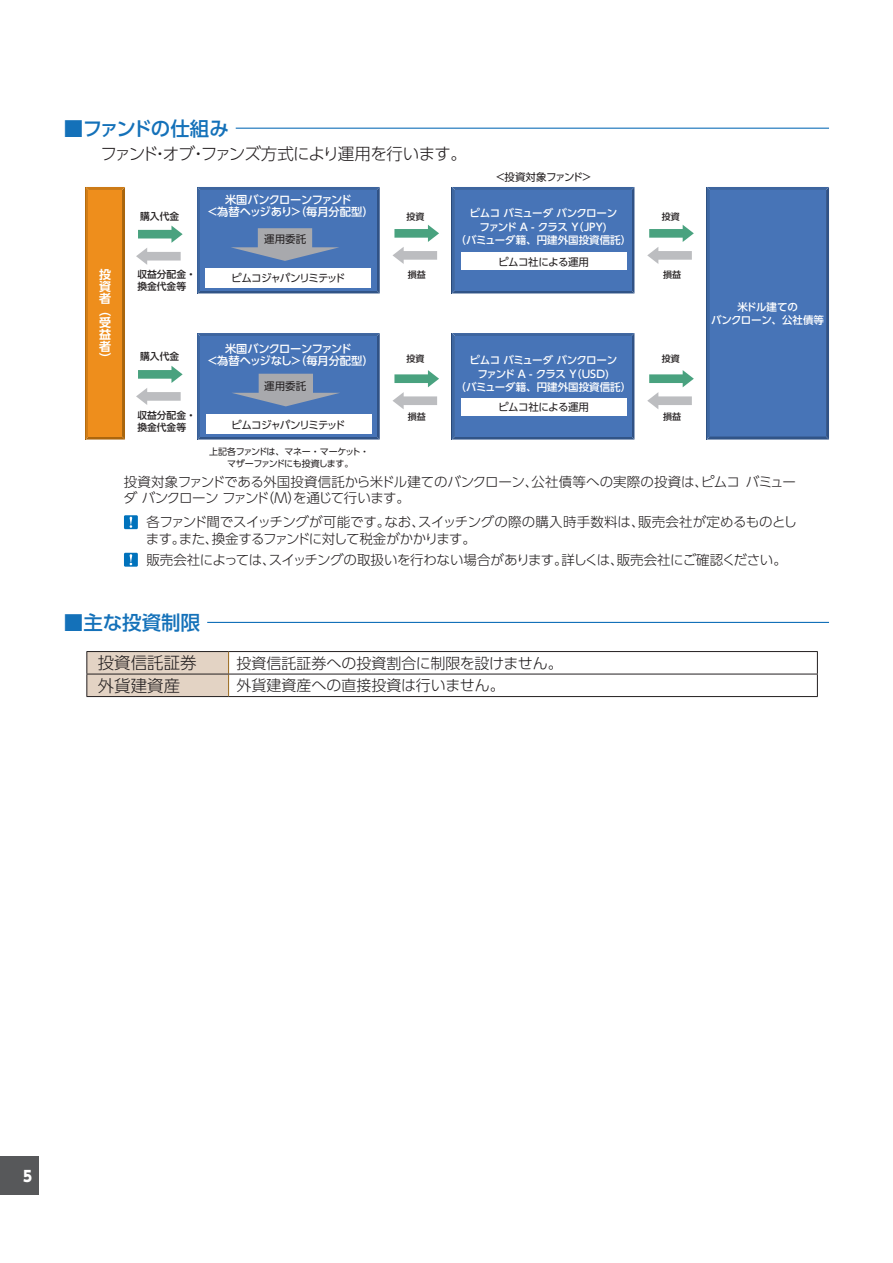
<style>
.page{position:relative;width:893px;height:1263px;background:#fff}
.page>*{position:absolute;margin:0;border:0;box-sizing:border-box;transform-origin:0 0}
.t1{font:500 19.5px "UD Shin Go Pro";letter-spacing:-.06em;color:#1471b9}
.t2{font:500 19.5px "UD Shin Go Pro";letter-spacing:-.005em;color:#1471b9}
.t3{font:300 16.5px "UD Shin Go Pro";letter-spacing:-.05em;color:#231f20}
.t4{font:300 16.5px "UD Shin Go Pro";letter-spacing:-.03em;color:#231f20}
.t5{font:300 15px "UD Shin Go Pro";color:#231f20}
.t6{font:800 15px "UD Shin Go Pro";color:#fff;scale:.9 1}
.t7{font:300 13.5px/16.5px "UD Shin Go Pro";letter-spacing:-.03em;color:#231f20}
.t8{font:700 12px/12px "UD Shin Go Pro De";color:#fff;text-align:justify}
.t9{font:500 11.25px/12px "UD Shin Go Pro";letter-spacing:-.03em;color:#fff;text-align:center}
.t10{font:500 10.5px/13.5px "UD Shin Go Pro";letter-spacing:-.03em;color:#fff;text-align:center}
.t11{font:10.5px "UD Shin Go Pro";letter-spacing:-.105em;color:#231f20}
.t12{font:10.5px "UD Shin Go Pro";letter-spacing:-.06em;color:#231f20}
.t13{font:10.5px "UD Shin Go Pro";letter-spacing:-.035em;color:#231f20}
.t14{font:500 9.75px/12px "UD Shin Go Pro";color:#231f20}
.t15{font:9px/12px "UD Shin Go Pro";letter-spacing:-.045em;color:#231f20;text-align:center}
.t16{font:500 9px "UD Shin Go Pro";color:#231f20}
</style>
<div class="page">
<div style="left:0;top:1157px;width:38px;height:38px;background:#57585a"></div>
<hr style="left:236px;top:128px;width:593px;height:1px;background:#1471b9">
<svg style="left:136px;top:226px;width:47px;height:39px"></svg>
<svg style="left:136px;top:366px;width:47px;height:39px"></svg>
<svg style="left:197px;top:187px;width:183px;height:106px;background:#5279b3"></svg>
<div style="left:205px;top:268px;width:166px;height:19px;background:#fff"></div>
<svg style="left:197px;top:333px;width:183px;height:106px;background:#5279b3"></svg>
<div style="left:206px;top:414px;width:166px;height:19px;background:#fff"></div>
<svg style="left:452px;top:333px;width:182px;height:106px;background:#3b629b"></svg>
<div style="left:455px;top:336px;width:176px;height:100px;background:#4774b7"></div>
<div style="left:462px;top:398px;width:165px;height:18px;background:#fff"></div>
<svg style="left:452px;top:187px;width:182px;height:106px;background:#3b629b"></svg>
<div style="left:455px;top:190px;width:176px;height:100px;background:#4774b7"></div>
<div style="left:461px;top:252px;width:166px;height:18px;background:#fff"></div>
<svg style="left:707px;top:187px;width:122px;height:252px;background:#4672b4"></svg>
<svg style="left:392px;top:225px;width:47px;height:39px"></svg>
<svg style="left:392px;top:370px;width:47px;height:39px"></svg>
<svg style="left:647px;top:370px;width:47px;height:39px"></svg>
<svg style="left:647px;top:225px;width:47px;height:39px"></svg>
<svg style="left:85px;top:187px;width:40px;height:252px;background:#ba6f11"></svg>
<div style="left:88px;top:190px;width:34px;height:246px;background:#ee8e1c"></div>
<div style="left:124px;top:515px;width:14px;height:14px;background:#0072bc"></div>
<svg style="left:130px;top:517px;width:2px;height:11px"></svg>
<div style="left:124px;top:553px;width:14px;height:14px;background:#0072bc"></div>
<svg style="left:130px;top:554px;width:2px;height:11px"></svg>
<hr style="left:207px;top:622px;width:622px;height:1px;background:#1471b9">
<hr style="left:229px;top:651px;width:589px;height:1px;background:#231f20">
<svg style="left:86px;top:651px;width:143px;height:45px;background:#d8c9ba"></svg>
<hr style="left:229px;top:674px;width:589px;height:1px;background:#231f20">
<svg style="left:817px;top:652px;width:1px;height:44px"></svg>
<hr style="left:86px;top:696px;width:143px;height:1px;background:#231f20">
<hr style="left:229px;top:696px;width:589px;height:1px;background:#231f20">
<h1 class="t1" style="left:64px;top:112px;width:166px">■ファンドの仕組み</h1>
<p class="t3" style="left:101px;top:141px;width:368px">ファンド・オブ・ファンズ方式により運用を行います。</p>
<p class="t12" style="left:495px;top:168px;width:98px">＜投資対象ファンド＞</p>
<p class="t8" style="left:99px;top:268px;width:13px">投資者（受益者）</p>
<p class="t14" style="left:140px;top:210px;width:40px">購入代金</p>
<p class="t14" style="left:137px;top:268px;width:60px">収益分配金・換金代金等</p>
<p class="t9" style="left:207px;top:194px;width:168px">米国バンクローンファンド<br>＜為替ヘッジあり＞（毎月分配型）</p>
<p class="t12" style="left:264px;top:230px;width:43px">運用委託</p>
<p class="t11" style="left:231px;top:270px;width:116px">ピムコジャパンリミテッド</p>
<p class="t14" style="left:140px;top:350px;width:40px">購入代金</p>
<p class="t14" style="left:137px;top:409px;width:60px">収益分配金・換金代金等</p>
<p class="t9" style="left:207px;top:342px;width:168px">米国バンクローンファンド<br>＜為替ヘッジなし＞（毎月分配型）</p>
<p class="t12" style="left:264px;top:377px;width:43px">運用委託</p>
<p class="t11" style="left:231px;top:417px;width:116px">ピムコジャパンリミテッド</p>
<p class="t15" style="left:209px;top:445px;width:162px">上記各ファンドは、マネー・マーケット・マザーファンドにも投資します。</p>
<p class="t16" style="left:406px;top:209px;width:19px">投資</p>
<p class="t16" style="left:408px;top:268px;width:19px">損益</p>
<p class="t16" style="left:406px;top:351px;width:19px">投資</p>
<p class="t16" style="left:408px;top:410px;width:19px">損益</p>
<p class="t10" style="left:456px;top:206px;width:177px">ピムコ バミューダ バンクローン<br>ファンド A - クラス Ｙ（ＪＰＹ)<br>（バミューダ籍、円建外国投資信託）</p>
<p class="t13" style="left:498px;top:253px;width:93px">ピムコ社による運用</p>
<p class="t10" style="left:456px;top:353px;width:177px">ピムコ バミューダ バンクローン<br>ファンド A - クラス Ｙ（USD)<br>（バミューダ籍、円建外国投資信託）</p>
<p class="t13" style="left:498px;top:399px;width:93px">ピムコ社による運用</p>
<p class="t16" style="left:662px;top:209px;width:19px">投資</p>
<p class="t16" style="left:663px;top:268px;width:19px">損益</p>
<p class="t16" style="left:662px;top:351px;width:19px">投資</p>
<p class="t16" style="left:663px;top:410px;width:19px">損益</p>
<p class="t10" style="left:711px;top:300px;width:114px">米ドル建ての<br>バンクローン、公社債等</p>
<p class="t7" style="left:124px;top:473px;width:674px">投資対象ファンドである外国投資信託から米ドル建てのバンクローン、公社債等への実際の投資は、ピムコ バミューダ バンクローン ファンド（Ｍ）を通じて行います。</p>
<p class="t7" style="left:146px;top:513px;width:652px">各ファンド間でスイッチングが可能です。なお、スイッチングの際の購入時手数料は、販売会社が定めるものとします。また、換金するファンドに対して税金がかかります。</p>
<p class="t7" style="left:146px;top:551px;width:642px">販売会社によっては、スイッチングの取扱いを行わない場合があります。詳しくは、販売会社にご確認ください。</p>
<h1 class="t2" style="left:64px;top:607px;width:138px">■主な投資制限</h1>
<p class="t4" style="left:98px;top:649px;width:100px">投資信託証券</p>
<p class="t5" style="left:236px;top:651px;width:328px">投資信託証券への投資割合に制限を設けません。</p>
<p class="t4" style="left:98px;top:672px;width:84px">外貨建資産</p>
<p class="t5" style="left:236px;top:673px;width:270px">外貨建資産への直接投資は行いません。</p>
<p class="t6" style="left:23px;top:1163px;width:11px">5</p>
</div>
